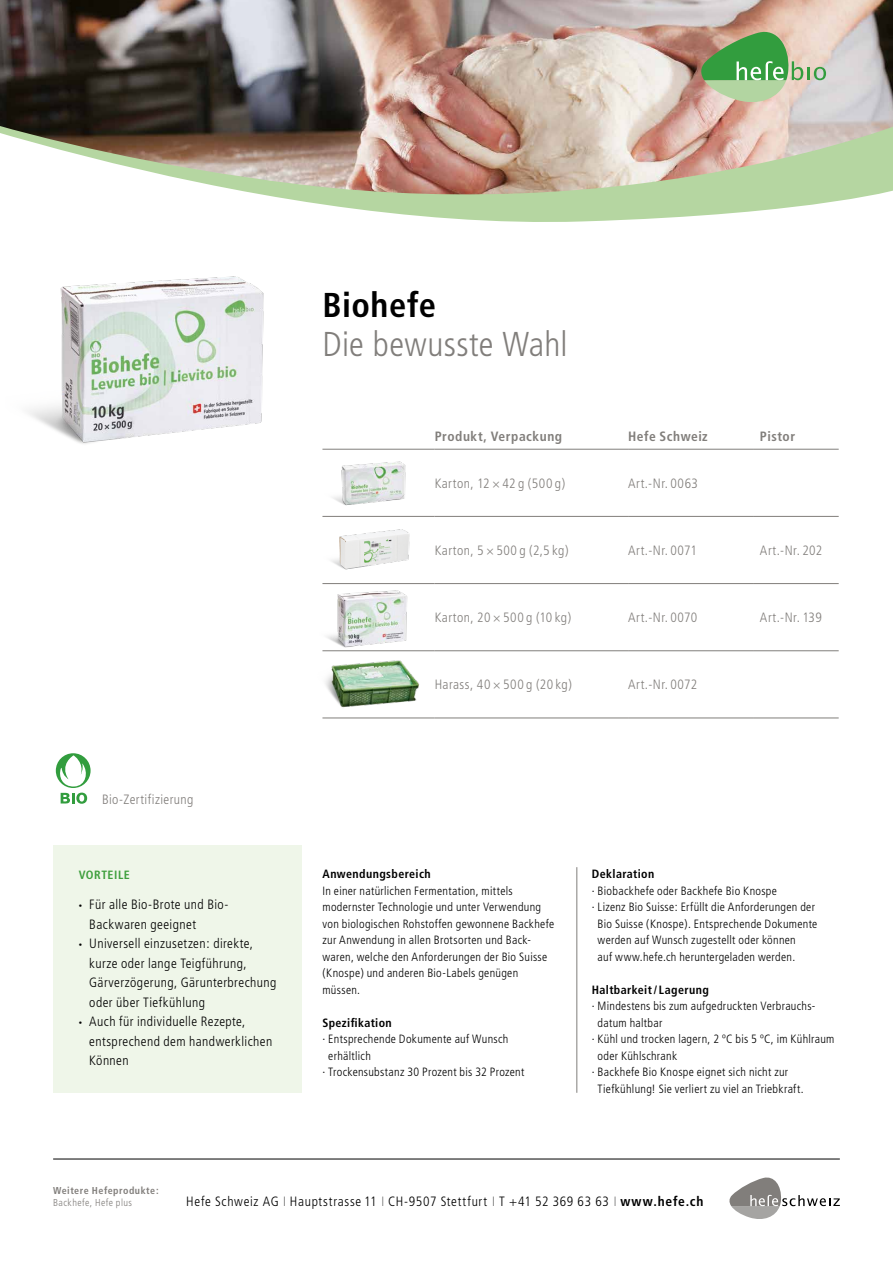
<style>
.page{position:relative;width:893px;height:1263px;background:#fff}
.page>*{position:absolute;margin:0;border:0;box-sizing:border-box;transform-origin:0 0}
.t1{font:300 condensed 34.5px "Frutiger";letter-spacing:.01em;color:#817e7b}
.t2{font:700 condensed 34.5px "Frutiger";letter-spacing:.015em;color:#000}
.t3{font:300 condensed 13.5px/19.5px "Frutiger";letter-spacing:.03em;color:#000}
.t4{font:300 condensed 13.5px "Frutiger";letter-spacing:.035em;color:#817e7b}
.t5{font:300 condensed 13.5px "Frutiger";letter-spacing:.05em;color:#000}
.t6{font:700 condensed 13.5px "Frutiger";letter-spacing:.04em;color:#817e7b}
.t7{font:300 condensed 12px/16.5px "Frutiger";letter-spacing:.025em;color:#000}
.t8{font:700 condensed 12px "Frutiger";letter-spacing:.03em;color:#000}
.t9{font:700 condensed 12px "Frutiger";letter-spacing:.04em;color:#3e9f3d}
.t10{font:700 condensed 10.05px "Frutiger";letter-spacing:.05em;color:#817e7b}
.t11{font:300 condensed 10.05px "Frutiger";letter-spacing:.045em;color:#817e7b}
.s1{font-size:6.75px}
.s2{font-weight:700}
</style>
<div class="page">
<img style="left:0;top:0;width:893px;height:103px">
<img style="left:0;top:103px;width:893px;height:119px">
<div style="left:53px;top:845px;width:248px;height:248px;background:#eff6e9"></div>
<hr style="left:577px;top:867px;width:1px;height:226px;background:#817e7b">
<svg style="left:729px;top:1177px;width:111px;height:42px"></svg>
<hr style="left:53px;top:1159px;width:787px;height:1px;background:#000">
<svg style="left:701px;top:32px;width:125px;height:70px;background:#9bb98a"></svg>
<svg style="left:61px;top:793px;width:26px;height:11px"></svg>
<svg style="left:56px;top:753px;width:35px;height:35px"></svg>
<svg style="left:58px;top:755px;width:31px;height:32px"></svg>
<img style="left:28px;top:276px;width:236px;height:168px">
<hr style="left:322px;top:516px;width:113px;height:1px;background:#817e7b">
<hr style="left:435px;top:516px;width:193px;height:1px;background:#817e7b">
<hr style="left:628px;top:516px;width:126px;height:1px;background:#817e7b">
<hr style="left:754px;top:516px;width:85px;height:1px;background:#817e7b">
<hr style="left:322px;top:583px;width:113px;height:1px;background:#817e7b">
<hr style="left:435px;top:583px;width:193px;height:1px;background:#817e7b">
<hr style="left:628px;top:583px;width:126px;height:1px;background:#817e7b">
<hr style="left:754px;top:583px;width:85px;height:1px;background:#817e7b">
<hr style="left:322px;top:650px;width:113px;height:1px;background:#817e7b">
<hr style="left:435px;top:650px;width:193px;height:1px;background:#817e7b">
<hr style="left:628px;top:650px;width:126px;height:1px;background:#817e7b">
<hr style="left:754px;top:650px;width:85px;height:1px;background:#817e7b">
<hr style="left:322px;top:718px;width:113px;height:1px;background:#817e7b">
<hr style="left:435px;top:718px;width:193px;height:1px;background:#817e7b">
<hr style="left:628px;top:718px;width:126px;height:1px;background:#817e7b">
<hr style="left:754px;top:718px;width:85px;height:1px;background:#817e7b">
<hr style="left:322px;top:449px;width:113px;height:1px;background:#817e7b">
<hr style="left:435px;top:449px;width:193px;height:1px;background:#817e7b">
<hr style="left:628px;top:449px;width:126px;height:1px;background:#817e7b">
<hr style="left:754px;top:449px;width:85px;height:1px;background:#817e7b">
<img style="left:325px;top:660px;width:95px;height:48px">
<img style="left:331px;top:529px;width:79px;height:41px">
<img style="left:322px;top:583px;width:92px;height:69px">
<img style="left:322px;top:448px;width:92px;height:58px">
<h1 class="t2" style="left:322px;top:285px;width:115px">Biohefe</h1>
<h1 class="t1" style="left:322px;top:325px;width:247px">Die bewusste Wahl</h1>
<p class="t6" style="left:435px;top:429px;width:129px">Produkt, Verpackung</p>
<p class="t6" style="left:628px;top:429px;width:81px">Hefe Schweiz</p>
<p class="t6" style="left:760px;top:429px;width:37px">Pistor</p>
<p class="t4" style="left:435px;top:475px;width:132px">Karton, 12 × 42 g (500 g)</p>
<p class="t4" style="left:628px;top:475px;width:71px">Art.-Nr. 0063</p>
<p class="t4" style="left:435px;top:543px;width:135px">Karton, 5 × 500 g (2,5 kg)</p>
<p class="t4" style="left:628px;top:543px;width:70px">Art.-Nr. 0071</p>
<p class="t4" style="left:760px;top:543px;width:64px">Art.-Nr. 202</p>
<p class="t4" style="left:435px;top:610px;width:138px">Karton, 20 × 500 g (10 kg)</p>
<p class="t4" style="left:628px;top:610px;width:71px">Art.-Nr. 0070</p>
<p class="t4" style="left:760px;top:610px;width:63px">Art.-Nr. 139</p>
<p class="t4" style="left:102px;top:791px;width:93px">Bio-Zertifizierung</p>
<p class="t9" style="left:79px;top:868px;width:53px">VORTEILE</p>
<p class="t3" style="left:89px;top:895px;width:141px;text-indent:-11px"><span class="s1">•</span> Für alle Bio-Brote und Bio-<br>Backwaren geeignet</p>
<p class="t3" style="left:89px;top:934px;width:189px;text-indent:-11px"><span class="s1">•</span> Universell einzusetzen: direkte, kurze oder lange Teigführung,<br>Gärverzögerung, Gärunterbrechung oder über Tiefkühlung</p>
<p class="t3" style="left:89px;top:1012px;width:185px;text-indent:-11px"><span class="s1">•</span> Auch für individuelle Rezepte, entsprechend dem handwerklichen<br>Können</p>
<p class="t4" style="left:435px;top:677px;width:139px">Harass, 40 × 500 g (20 kg)</p>
<p class="t4" style="left:628px;top:677px;width:71px">Art.-Nr. 0072</p>
<p class="t8" style="left:322px;top:867px;width:110px">Anwendungsbereich</p>
<p class="t7" style="left:322px;top:882px;width:233px">In einer natürlichen Fermentation, mittels modernster Technologie und unter Verwendung von biologischen Rohstoffen gewonnene Backhefe zur Anwendung in allen Brotsorten und Back&shy;waren, welche den Anforderungen der Bio Suisse (Knospe) und anderen Bio-Labels genügen müssen.</p>
<p class="t8" style="left:322px;top:1015px;width:71px">Spezifikation</p>
<p class="t7" style="left:322px;top:1031px;width:187px">· Entsprechende Dokumente auf Wunsch</p>
<p class="t7" style="left:328px;top:1047px;width:44px">erhältlich</p>
<p class="t7" style="left:322px;top:1064px;width:203px">· Trockensubstanz 30 Prozent bis 32 Prozent</p>
<p class="t8" style="left:592px;top:867px;width:64px">Deklaration</p>
<p class="t7" style="left:592px;top:882px;width:187px">· Biobackhefe oder Backhefe Bio Knospe</p>
<p class="t7" style="left:592px;top:899px;width:225px">· Lizenz Bio Suisse: Erfüllt die Anforderungen der</p>
<p class="t7" style="left:598px;top:915px;width:221px">Bio Suisse (Knospe). Entsprechende Dokumente</p>
<p class="t7" style="left:598px;top:932px;width:200px">werden auf Wunsch zugestellt oder können</p>
<p class="t7" style="left:598px;top:948px;width:199px">auf www.hefe.ch heruntergeladen werden.</p>
<p class="t8" style="left:592px;top:982px;width:119px">Haltbarkeit/ Lagerung</p>
<p class="t7" style="left:592px;top:998px;width:225px">· Mindestens bis zum aufgedruckten Verbrauchs-</p>
<p class="t7" style="left:598px;top:1014px;width:66px">datum haltbar</p>
<p class="t7" style="left:592px;top:1031px;width:244px">· Kühl und trocken lagern, 2 ºC bis 5 ºC, im Kühlraum</p>
<p class="t7" style="left:598px;top:1047px;width:81px">oder Kühlschrank</p>
<p class="t7" style="left:592px;top:1064px;width:198px">· Backhefe Bio Knospe eignet sich nicht zur</p>
<p class="t7" style="left:598px;top:1080px;width:207px">Tiefkühlung! Sie verliert zu viel an Triebkraft.</p>
<p class="t10" style="left:53px;top:1185px;width:107px">Weitere Hefeprodukte:</p>
<p class="t11" style="left:53px;top:1197px;width:80px">Backhefe, Hefe plus</p>
<p class="t5" style="left:186px;top:1193px;width:519px">Hefe Schweiz AG I Hauptstrasse 11 I CH-9507 Stettfurt I T +41 52 369 63 63 I <span class="s2">www.hefe.ch</span></p>
</div>
